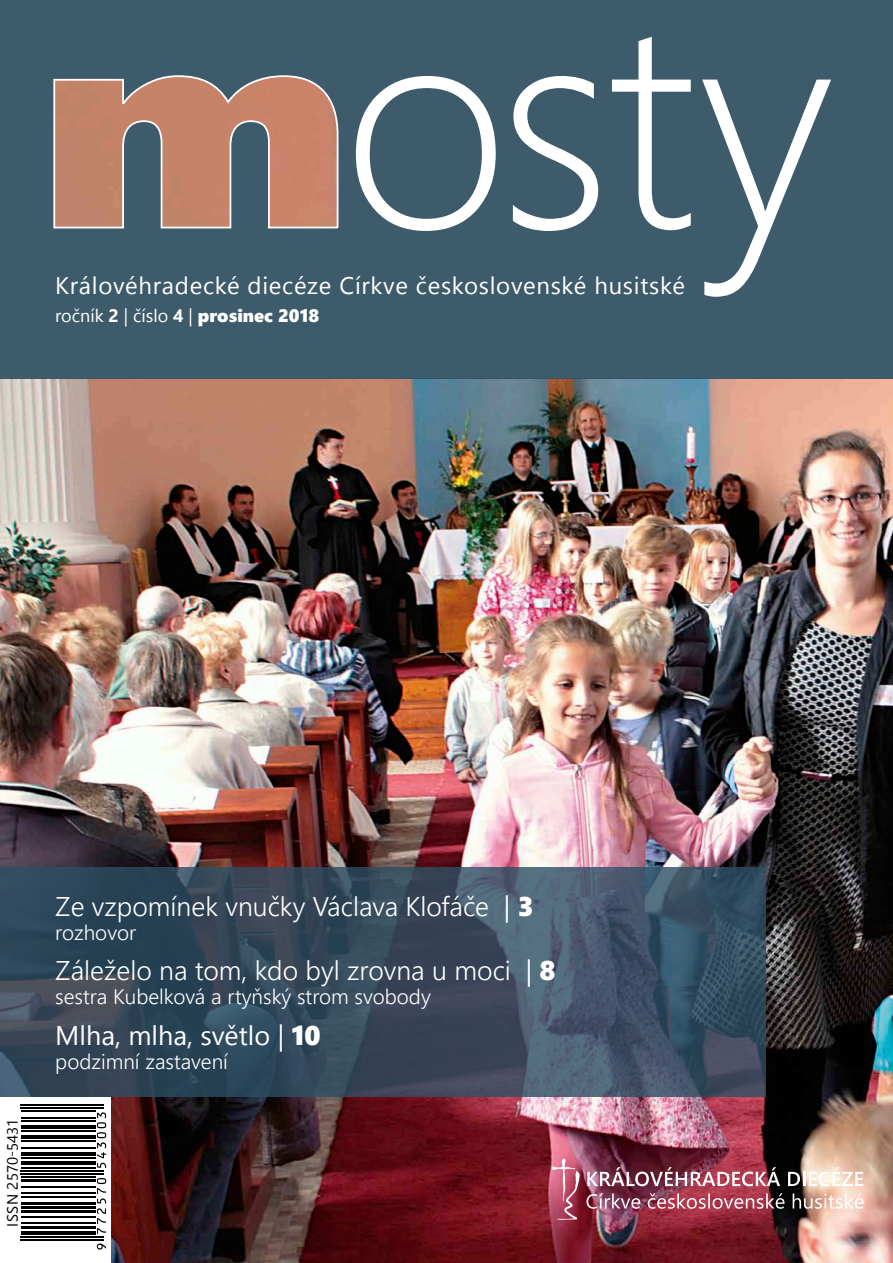
<style>
.page{position:relative;width:893px;height:1263px;background:#fff}
.page>*{position:absolute;margin:0;border:0;box-sizing:border-box;transform-origin:0 0}
.t1{font:300 295.5px "Segoe UI";color:#fff}
.t2{font:300 27px "Segoe UI";color:#fff}
.t3{font:27px "Segoe UI";color:#fff}
.t4{font:24px "Segoe UI";letter-spacing:.03em;color:#fff}
.t5{font:300 21px "Segoe UI";color:#fff}
.t6{font:18px "Segoe UI";color:#fff}
.t7{font:15px "Segoe UI";color:#000}
.s1{font-weight:700}
.s2{font-family:"Segoe UI Black"}
.s3{font-weight:400}
.s4{font-family:"Segoe UI Black";font-weight:400}
</style>
<div class="page">
<img style="left:0;top:378px;width:893px;height:885px">
<div style="left:0;top:0;width:893px;height:378px;background:#3d5b6b"></div>
<svg style="left:53px;top:75px;width:286px;height:154px"></svg>
<svg style="left:0;top:867px;width:765px;height:230px;background:#384c5f"></svg>
<svg style="left:587px;top:1167px;width:193px;height:19px"></svg>
<svg style="left:788px;top:1167px;width:75px;height:19px"></svg>
<img style="left:586px;top:1193px;width:278px;height:16px">
<svg style="left:552px;top:1158px;width:28px;height:62px;background:#c5687f"></svg>
<div style="left:0;top:1097px;width:111px;height:166px;background:#fff"></div>
<hr style="left:21px;top:1239px;width:83px;height:1px;background:#000">
<hr style="left:21px;top:1236px;width:83px;height:1px;background:#000">
<svg style="left:21px;top:1231px;width:74px;height:3px"></svg>
<hr style="left:21px;top:1226px;width:74px;height:3px;background:#000">
<hr style="left:21px;top:1222px;width:74px;height:1px;background:#000">
<hr style="left:21px;top:1216px;width:74px;height:1px;background:#000">
<hr style="left:21px;top:1211px;width:74px;height:2px;background:#000">
<hr style="left:21px;top:1206px;width:74px;height:3px;background:#000">
<hr style="left:21px;top:1202px;width:74px;height:2px;background:#000">
<hr style="left:21px;top:1196px;width:74px;height:1px;background:#000">
<hr style="left:21px;top:1192px;width:74px;height:1px;background:#000">
<hr style="left:21px;top:1186px;width:74px;height:1px;background:#000">
<hr style="left:21px;top:1179px;width:74px;height:3px;background:#000">
<hr style="left:21px;top:1176px;width:74px;height:1px;background:#000">
<hr style="left:21px;top:1173px;width:83px;height:1px;background:#000">
<hr style="left:21px;top:1171px;width:83px;height:1px;background:#000">
<hr style="left:21px;top:1168px;width:74px;height:1px;background:#000">
<svg style="left:21px;top:1161px;width:74px;height:3px"></svg>
<hr style="left:21px;top:1158px;width:74px;height:1px;background:#000">
<hr style="left:21px;top:1152px;width:74px;height:4px;background:#000">
<hr style="left:21px;top:1148px;width:74px;height:1px;background:#000">
<hr style="left:21px;top:1141px;width:74px;height:1px;background:#000">
<hr style="left:21px;top:1135px;width:74px;height:4px;background:#000">
<hr style="left:21px;top:1130px;width:74px;height:2px;background:#000">
<hr style="left:21px;top:1125px;width:74px;height:4px;background:#000">
<hr style="left:21px;top:1120px;width:74px;height:2px;background:#000">
<hr style="left:21px;top:1118px;width:74px;height:1px;background:#000">
<hr style="left:21px;top:1110px;width:74px;height:2px;background:#000">
<hr style="left:21px;top:1108px;width:83px;height:1px;background:#000">
<hr style="left:21px;top:1105px;width:83px;height:1px;background:#000">
<svg style="left:97px;top:1243px;width:9px;height:6px"></svg>
<svg style="left:97px;top:1178px;width:9px;height:56px"></svg>
<svg style="left:97px;top:1112px;width:9px;height:56px"></svg>
<h1 class="t1" style="left:343px;top:-81px;width:492px">osty</h1>
<p class="t4" style="left:55px;top:266px;width:631px">Královéhradecké diecéze Církve československé husitské</p>
<p class="t6" style="left:55px;top:302px;width:265px">ročník <span class="s1">2</span> | číslo <span class="s1">4</span> | <span class="s2">prosinec 2018</span></p>
<p class="t7" style="left:0;top:1226px;width:109px;rotate:-90deg">Issn 2570-5431</p>
<p class="t2" style="left:55px;top:886px;width:480px">Ze vzpomínek vnučky Václava Klofáče <span class="s3">|</span> <span class="s4">3</span></p>
<p class="t5" style="left:55px;top:916px;width:82px">rozhovor</p>
<p class="t2" style="left:55px;top:950px;width:502px">Záleželo na tom, kdo byl zrovna u moci <span class="s3">|</span> <span class="s4">8</span></p>
<p class="t5" style="left:55px;top:981px;width:377px">sestra Kubelková a rtyňský strom svobody</p>
<p class="t3" style="left:55px;top:1013px;width:267px">Mlha, mlha, světlo | <span class="s2">10</span></p>
<p class="t5" style="left:55px;top:1045px;width:174px">podzimní zastavení</p>
</div>
